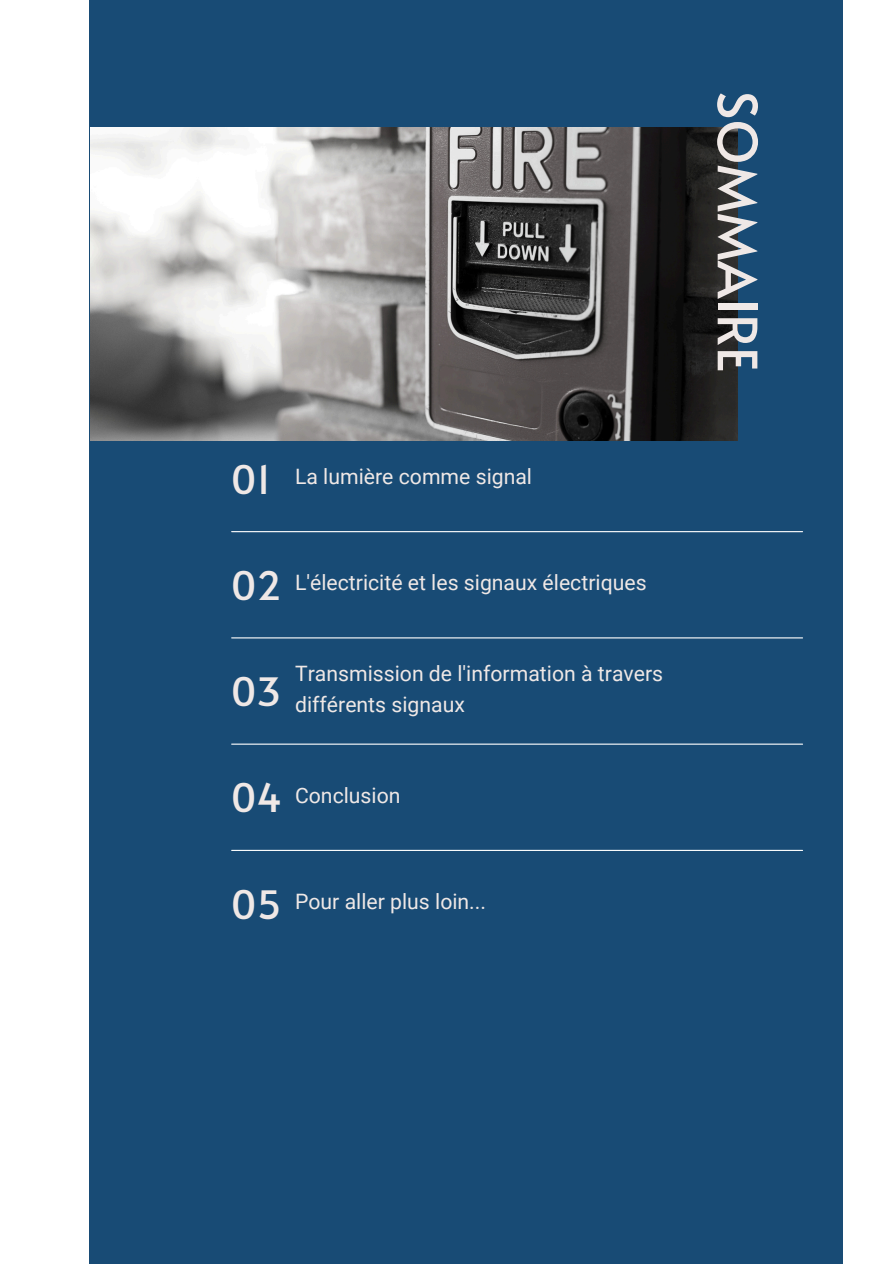
<style>
.page{position:relative;width:894px;height:1264px;background:#fff}
.page>*{position:absolute;margin:0;border:0;box-sizing:border-box;transform-origin:0 0}
.t1{font:54px "Alata";color:#efe8e6}
.t2{font:39px "Alata";color:#efe8e6}
.t3{font:21.15px "Roboto";color:#efe8e6}
</style>
<div class="page">
<div style="left:0;top:0;width:893px;height:1263px;background:#184b75"></div>
<div style="left:842px;top:0;width:51px;height:1263px;background:#fff"></div>
<img style="left:90px;top:128px;width:647px;height:312px">
<div style="left:0;top:0;width:89px;height:1263px;background:#fff"></div>
<hr style="left:231px;top:531px;width:571px;height:1px;background:#fff">
<hr style="left:231px;top:637px;width:571px;height:1px;background:#fff">
<hr style="left:231px;top:743px;width:571px;height:1px;background:#fff">
<hr style="left:231px;top:849px;width:571px;height:2px;background:#fff">
<h1 class="t2" style="left:231px;top:451px;width:41px">01</h1>
<p class="t3" style="left:295px;top:464px;width:238px">La lumière comme signal</p>
<p class="t2" style="left:231px;top:557px;width:52px">02</p>
<p class="t3" style="left:295px;top:570px;width:353px">L'électricité et les signaux électriques</p>
<p class="t2" style="left:231px;top:663px;width:52px">03</p>
<p class="t3" style="left:295px;top:662px;width:369px">Transmission de l'information à travers</p>
<p class="t3" style="left:295px;top:692px;width:171px">différents signaux</p>
<p class="t2" style="left:231px;top:769px;width:52px">04</p>
<p class="t3" style="left:295px;top:783px;width:107px">Conclusion</p>
<p class="t2" style="left:231px;top:875px;width:52px">05</p>
<p class="t3" style="left:295px;top:889px;width:192px">Pour aller plus loin...</p>
<p class="t1" style="left:776px;top:91px;width:282px;rotate:90deg">SOMMAIRE</p>
</div>
